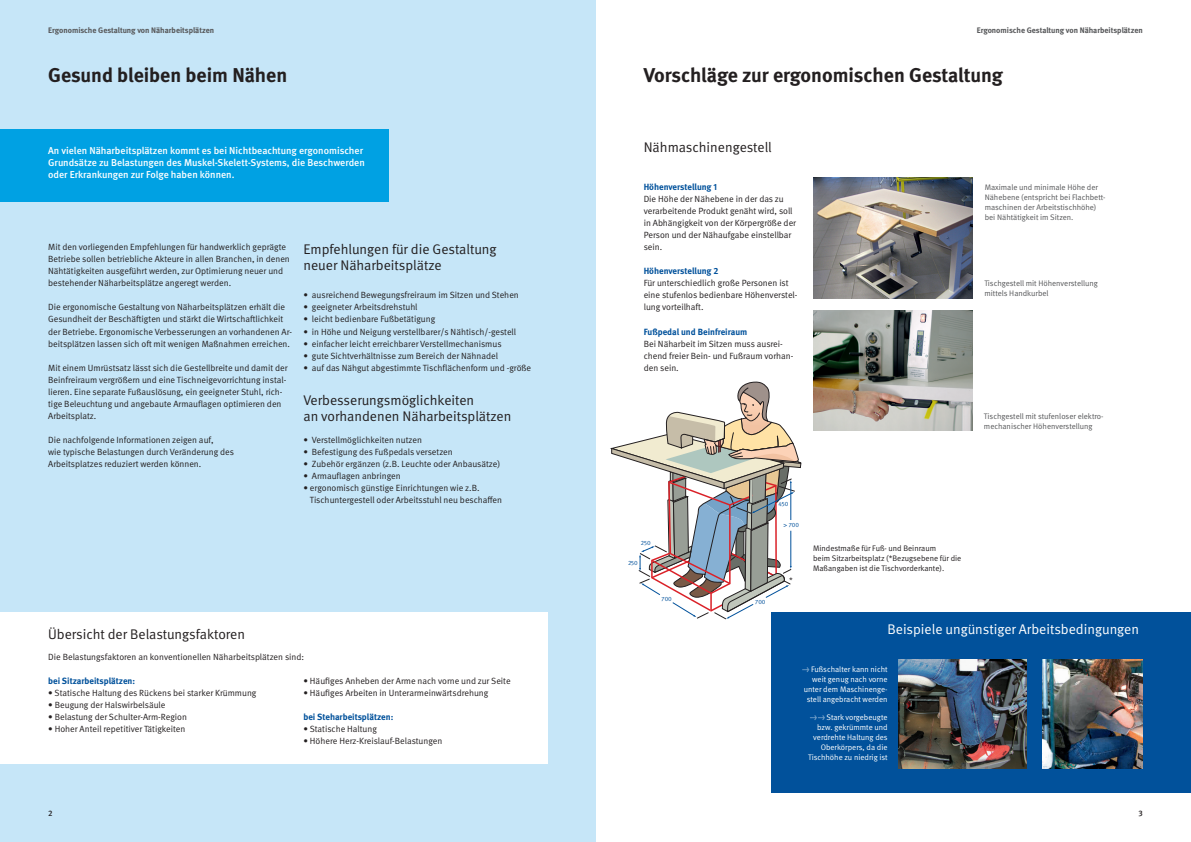
<style>
.page{position:relative;width:1191px;height:842px;background:#fff}
.page>*{position:absolute;margin:0;border:0;box-sizing:border-box;transform-origin:0 0}
._20pt_Überschrift{font:700 20px "DGUV Meta";color:#231f20}
._14pt_Unter-Übersc{font:14px/16px "DGUV Meta";color:#231f20}
._14pt_Unter-Übersc-2{font:14px "DGUV Meta";color:#fff}
._10pt_Anleser{font:500 10px/12px "DGUV Meta";color:#fff}
.Fließtext{font:9px/12px "DGUV Meta";color:#231f20}
.Zwischenüberschrift{font:700 9px "DGUV Meta";color:#01519b}
.Bildunterschrift{font:8px/10px "DGUV Meta";color:#57585a}
.Bildunterschrift-2{font:8px/10px "DGUV Meta";color:#fff;text-align:right}
.Bildunterschrift-3{font:8px/10px "DGUV Meta";color:#231f20}
.Kolumnentitel_li{font:700 8px "DGUV Meta";color:#57585a}
.Seitenzahlen_re{font:500 8px "DGUV Meta";color:#231f20}
.Seitenzahlen_li{font:500 8px "DGUV Meta";color:#231f20}
.t1{font:6.2px "DGUV Meta";color:#01519b}
.s1{font-family:"Frutiger"}
</style>
<div class="page">
<div style="left:0;top:0;width:595px;height:842px;background:#c6e6f8"></div>
<div style="left:0;top:612px;width:547px;height:151px;background:#fff"></div>
<div style="left:0;top:130px;width:388px;height:72px;background:#00a1e3"></div>
<div style="left:771px;top:612px;width:420px;height:180px;background:#01519b"></div>
<img style="left:899px;top:660px;width:127px;height:108px">
<img style="left:1042px;top:660px;width:100px;height:108px">
<img style="left:814px;top:178px;width:158px;height:120px">
<img style="left:814px;top:310px;width:158px;height:121px">
<svg style="left:611px;top:381px;width:191px;height:239px"></svg>
<p class="Kolumnentitel_li" style="left:48px;top:26px;width:167px">Ergonomische Gestaltung von Näharbeitsplätzen</p>
<p class="Kolumnentitel_li" style="left:976px;top:26px;width:167px">Ergonomische Gestaltung von Näharbeitsplätzen</p>
<p class="_20pt_Überschrift" style="left:48px;top:63px;width:240px">Gesund bleiben beim Nähen</p>
<p class="_10pt_Anleser" style="left:48px;top:145px;width:318px">An vielen Näharbeitsplätzen kommt es bei Nichtbeachtung ergonomischer<br>Grundsätze zu Belastungen des Muskel-Skelett-Systems, die Beschwerden oder Erkrankungen zur Folge haben können.</p>
<p class="Fließtext" style="left:48px;top:241px;width:243px">Mit den vorliegenden Empfehlungen für handwerklich geprägte Betriebe sollen betriebliche Akteure in allen Branchen, in denen Nähtätigkeiten ausgeführt werden, zur Optimierung neuer und bestehender Näharbeitsplätze angeregt werden.</p>
<p class="Fließtext" style="left:48px;top:301px;width:245px">Die ergonomische Gestaltung von Näharbeitsplätzen erhält die Gesundheit der Beschäftigten und stärkt die Wirtschaftlichkeit der Betriebe. Ergonomische Verbesserungen an vorhandenen Ar&shy;beitsplätzen lassen sich oft mit wenigen Maßnahmen erreichen.</p>
<p class="Fließtext" style="left:48px;top:362px;width:241px">Mit einem Umrüstsatz lässt sich die Gestellbreite und damit der Beinfreiraum vergrößern und eine Tischneigevorrichtung instal&shy;lieren. Eine separate Fußauslösung, ein geeigneter Stuhl, rich&shy;tige Beleuchtung und angebaute Armauflagen optimieren den Arbeitsplatz.</p>
<p class="Fließtext" style="left:48px;top:434px;width:187px">Die nachfolgende Informationen zeigen auf,<br>wie typische Belastungen durch Veränderung des<br>Arbeitsplatzes reduziert werden können.</p>
<p class="_14pt_Unter-Übersc" style="left:303px;top:241px;width:195px">Empfehlungen für die Gestaltung neuer Näharbeitsplätze</p>
<p class="Fließtext" style="left:303px;top:289px;width:217px">• ausreichend Bewegungsfreiraum im Sitzen und Stehen</p>
<p class="Fließtext" style="left:303px;top:301px;width:116px">• geeigneter Arbeitsdrehstuhl</p>
<p class="Fließtext" style="left:303px;top:314px;width:133px">• leicht bedienbare Fußbetätigung</p>
<p class="Fließtext" style="left:303px;top:326px;width:214px">• in Höhe und Neigung verstellbarer/s Nähtisch/-gestell</p>
<p class="Fließtext" style="left:303px;top:338px;width:200px">• einfacher leicht erreichbarer Verstellmechanismus</p>
<p class="Fließtext" style="left:303px;top:350px;width:196px">• gute Sichtverhältnisse zum Bereich der Nähnadel</p>
<p class="Fließtext" style="left:303px;top:362px;width:229px">• auf das Nähgut abgestimmte Tischflächenform und -größe</p>
<p class="_14pt_Unter-Übersc" style="left:303px;top:392px;width:209px">Verbesserungsmöglichkeiten<br>an vorhandenen Näharbeitsplätzen</p>
<p class="Fließtext" style="left:303px;top:434px;width:120px">• Verstellmöglichkeiten nutzen</p>
<p class="Fließtext" style="left:303px;top:446px;width:151px">• Befestigung des Fußpedals versetzen</p>
<p class="Fließtext" style="left:303px;top:458px;width:198px">• Zubehör ergänzen (z.B. Leuchte oder Anbausätze)</p>
<p class="Fließtext" style="left:303px;top:470px;width:99px">• Armauflagen anbringen</p>
<p class="Fließtext" style="left:310px;top:482px;width:194px;text-indent:-7px">• ergonomisch günstige Einrichtungen wie z.B.<br>Tischuntergestell oder Arbeitsstuhl neu beschaffen</p>
<p class="_14pt_Unter-Übersc" style="left:48px;top:626px;width:198px">Übersicht der Belastungsfaktoren</p>
<p class="Fließtext" style="left:48px;top:651px;width:257px">Die Belastungsfaktoren an konventionellen Näharbeitsplätzen sind:</p>
<p class="Zwischenüberschrift" style="left:48px;top:675px;width:88px">bei Sitzarbeitsplätzen:</p>
<p class="Fließtext" style="left:48px;top:687px;width:210px">• Statische Haltung des Rückens bei starker Krümmung</p>
<p class="Fließtext" style="left:48px;top:699px;width:119px">• Beugung der Halswirbelsäule</p>
<p class="Fließtext" style="left:48px;top:711px;width:140px">• Belastung der Schulter-Arm-Region</p>
<p class="Fließtext" style="left:48px;top:723px;width:139px">• Hoher Anteil repetitiver Tätigkeiten</p>
<p class="Seitenzahlen_li" style="left:48px;top:809px;width:6px">2</p>
<p class="Fließtext" style="left:303px;top:675px;width:209px">• Häufiges Anheben der Arme nach vorne und zur Seite</p>
<p class="Fließtext" style="left:303px;top:687px;width:186px">• Häufiges Arbeiten in Unterarmeinwärtsdrehung</p>
<p class="Zwischenüberschrift" style="left:303px;top:712px;width:91px">bei Steharbeitsplätzen:</p>
<p class="Fließtext" style="left:303px;top:723px;width:75px">• Statische Haltung</p>
<p class="Fließtext" style="left:303px;top:735px;width:140px">• Höhere Herz-Kreislauf-Belastungen</p>
<p class="_20pt_Überschrift" style="left:643px;top:63px;width:361px">Vorschläge zur ergonomischen Gestaltung</p>
<p class="_14pt_Unter-Übersc" style="left:643px;top:140px;width:130px">Nähmaschinengestell</p>
<p class="Zwischenüberschrift" style="left:643px;top:181px;width:75px">Höhenverstellung 1</p>
<p class="Fließtext" style="left:643px;top:193px;width:154px">Die Höhe der Nähebene in der das zu verarbeitende Produkt genäht wird, soll in Abhängigkeit von der Körpergröße der<br>Person und der Nähaufgabe einstellbar sein.</p>
<p class="Zwischenüberschrift" style="left:643px;top:266px;width:76px">Höhenverstellung 2</p>
<p class="Fließtext" style="left:643px;top:277px;width:155px">Für unterschiedlich große Personen ist eine stufenlos bedienbare Höhenverstel&shy;lung vorteilhaft.</p>
<p class="Zwischenüberschrift" style="left:643px;top:326px;width:105px">Fußpedal und Beinfreiraum</p>
<p class="Fließtext" style="left:643px;top:338px;width:151px">Bei Näharbeit im Sitzen muss ausrei&shy;chend freier Bein- und Fußraum vorhan&shy;den sein.</p>
<p class="Bildunterschrift" style="left:984px;top:182px;width:122px">Maximale und minimale Höhe der<br>Nähebene (entspricht bei Flachbett&shy;maschinen der Arbeitstischhöhe) bei Nähtätigkeit im Sitzen.</p>
<p class="Bildunterschrift" style="left:984px;top:279px;width:115px">Tischgestell mit Höhenverstellung mittels Handkurbel</p>
<p class="Bildunterschrift" style="left:984px;top:411px;width:121px">Tischgestell mit stufenloser elektro&shy;mechanischer Höhenverstellung</p>
<p class="t1" style="left:641px;top:540px;width:11px">250</p>
<p class="t1" style="left:628px;top:559px;width:11px">250</p>
<p class="t1" style="left:661px;top:595px;width:12px">700</p>
<p class="t1" style="left:778px;top:500px;width:11px">450</p>
<p class="t1" style="left:783px;top:521px;width:17px"><span class="s1">&gt;</span> 700</p>
<p class="t1" style="left:755px;top:598px;width:12px">700</p>
<p class="Bildunterschrift-3" style="left:789px;top:576px;width:5px">*</p>
<p class="Bildunterschrift-3" style="left:813px;top:544px;width:150px">Mindestmaße für Fuß- und Beinraum<br>beim Sitzarbeitsplatz (*Bezugsebene für die<br>Maßangaben ist die Tischvorderkante).</p>
<p class="_14pt_Unter-Übersc-2" style="left:887px;top:621px;width:253px">Beispiele ungünstiger Arbeitsbedingungen</p>
<p class="Bildunterschrift-2" style="left:802px;top:664px;width:87px">→ Fußschalter kann nicht weit genug nach vorne unter dem Maschinenge&shy;stell angebracht werden</p>
<p class="Bildunterschrift-2" style="left:808px;top:712px;width:81px">→→ Stark vorgebeugte bzw. gekrümmte und verdrehte Haltung des<br>Oberkörpers, da die<br>Tischhöhe zu niedrig ist</p>
<p class="Seitenzahlen_re" style="left:1138px;top:809px;width:6px">3</p>
</div>
